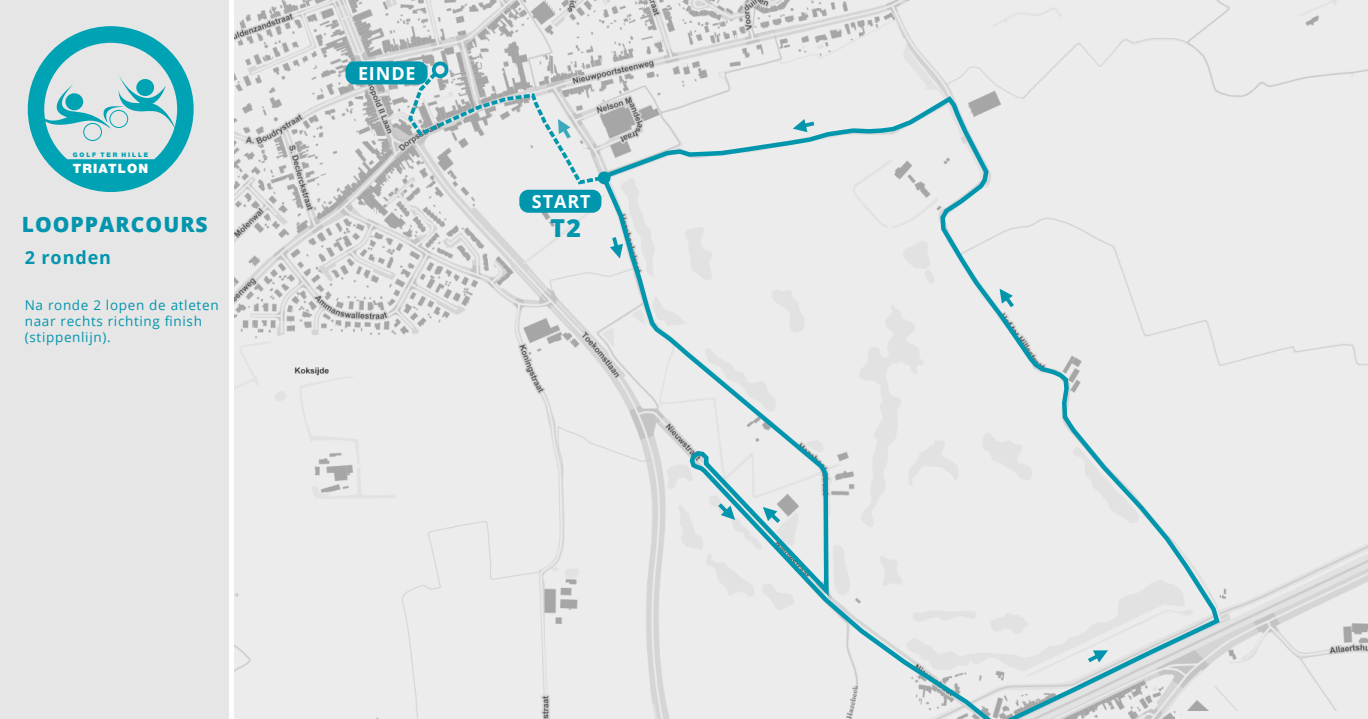
<style>
.page{position:relative;width:1368px;height:719px;background:#fff}
.page>*{position:absolute;margin:0;border:0;box-sizing:border-box;transform-origin:0 0}
.t1{font:800 24.75px "Open Sans";color:#0096ae}
.t2{font:800 21px "Open Sans";letter-spacing:.05em;color:#0295ad}
.t3{font:700 18px "Open Sans";letter-spacing:.05em;color:#fff}
.t4{font:700 18px "Open Sans";letter-spacing:.05em;color:#0295ad}
.t5{font:13.5px/16.2px "Open Sans";letter-spacing:.05em;color:#0295ad}
.t6{font:900 12.83px "Helvetica Neue";letter-spacing:.09em;color:#fff}
.t7{font:900 6.3px "Helvetica Neue";letter-spacing:.295em;color:#00a3b3}
</style>
<div class="page">
<img style="left:234px;top:0;width:1133px;height:719px">
<div style="left:519px;top:190px;width:82px;height:23px;background:#0096ae;border-radius:9px"></div>
<div style="left:432px;top:61px;width:16px;height:17px;border:4px solid #0096ae;border-radius:50%"></div>
<div style="left:345px;top:61px;width:82px;height:23px;background:#0096ae;border-radius:9px"></div>
<img style="left:1222px;top:711px;width:145px;height:4px">
<div style="left:0;top:0;width:230px;height:719px;background:#e6e6e6"></div>
<svg style="left:28px;top:26px;width:166px;height:166px"></svg>
<div style="left:65px;top:93px;width:18px;height:17px;background:#00a3b3;border-radius:50%"></div>
<img style="left:1222px;top:715px;width:145px;height:4px">
<svg style="left:600px;top:93px;width:622px;height:626px;background:#e2e6e7"></svg>
<svg style="left:762px;top:507px;width:18px;height:16px"></svg>
<svg style="left:718px;top:503px;width:17px;height:17px"></svg>
<svg style="left:1087px;top:650px;width:20px;height:12px"></svg>
<svg style="left:999px;top:288px;width:14px;height:19px"></svg>
<svg style="left:792px;top:119px;width:22px;height:13px"></svg>
<svg style="left:406px;top:68px;width:197px;height:118px;background:#cfd8d9"></svg>
<p class="t7" style="left:73px;top:151px;width:77px">GOLF TER HILLE</p>
<p class="t6" style="left:73px;top:161px;width:77px">TRIATLON</p>
<h2 class="t2" style="left:22px;top:208px;width:187px">LOOPPARCOURS</h2>
<h3 class="t4" style="left:25px;top:244px;width:88px">2 ronden</h3>
<p class="t5" style="left:25px;top:296px;width:195px">Na ronde 2 lopen de atleten naar rechts richting finish (stippenlijn).</p>
<h3 class="t3" style="left:358px;top:60px;width:59px">EINDE</h3>
<h3 class="t3" style="left:531px;top:189px;width:60px">START</h3>
<h1 class="t1" style="left:550px;top:209px;width:32px">T2</h1>
</div>
